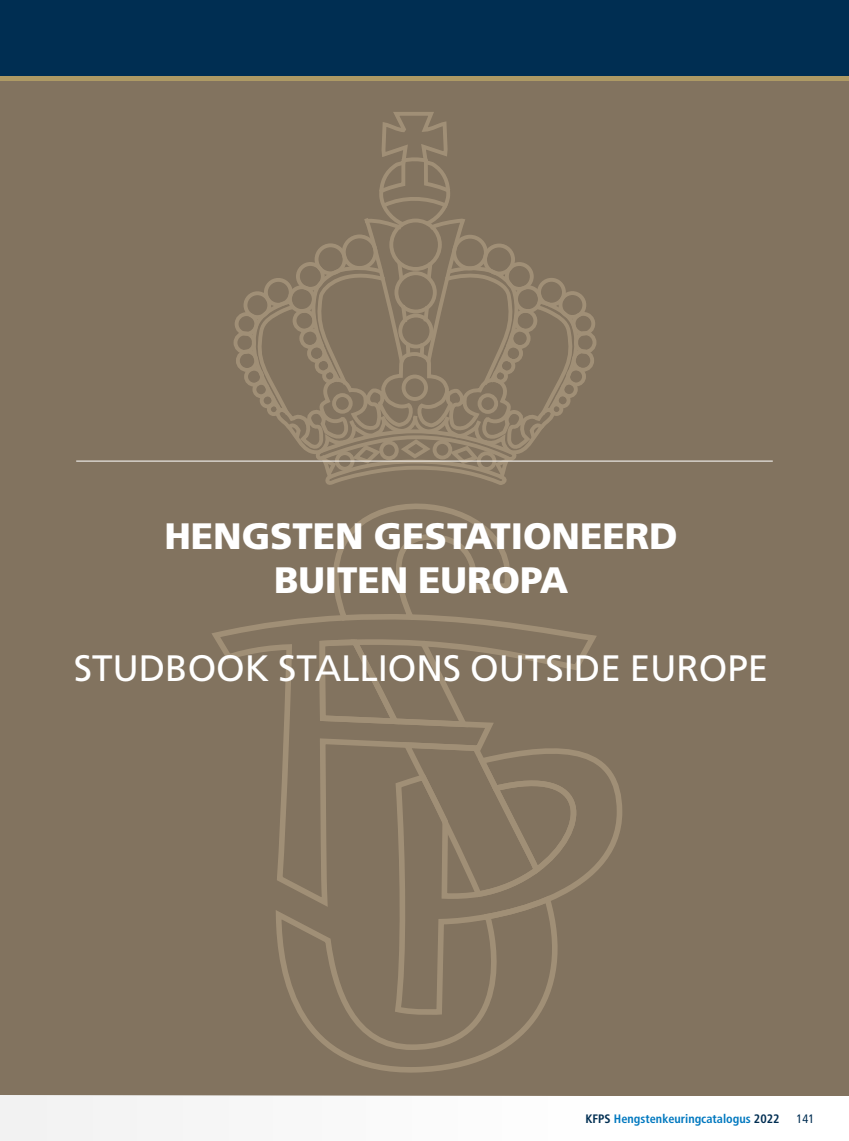
<style>
.page{position:relative;width:849px;height:1141px;background:#fff}
.page>*{position:absolute;margin:0;border:0;box-sizing:border-box;transform-origin:0 0}
.t1{font:900 36.75px/44.1px "Frutiger LT Std";letter-spacing:-.005em;color:#fff;text-align:center}
.t2{font:36.75px "Frutiger LT Std";letter-spacing:-.005em;color:#fff}
.t3{font:700 condensed 12.25px "Frutiger LT Std";color:#0078bf}
.t4{font:condensed 12.25px "Frutiger LT Std";color:#002e52}
.s1{color:#002e52}
</style>
<div class="page">
<div style="left:0;top:0;width:848px;height:1095px;background:#82735f"></div>
<div style="left:243px;top:291px;width:28px;height:28px;border:4px solid #fff;border-radius:50%"></div>
<div style="left:234px;top:312px;width:24px;height:24px;border:4px solid #fff;border-radius:50%"></div>
<div style="left:233px;top:331px;width:23px;height:23px;border:4px solid #fff;border-radius:50%"></div>
<div style="left:236px;top:350px;width:22px;height:22px;border:4px solid #fff;border-radius:50%"></div>
<div style="left:244px;top:367px;width:20px;height:20px;border:4px solid #fff;border-radius:50%"></div>
<svg style="left:391px;top:761px;width:234px;height:335px"></svg>
<svg style="left:212px;top:626px;width:36px;height:34px"></svg>
<svg style="left:276px;top:901px;width:298px;height:172px"></svg>
<svg style="left:248px;top:112px;width:353px;height:789px"></svg>
<div style="left:0;top:1096px;width:589px;height:45px;background:#f2f2f2"></div>
<div style="left:0;top:0;width:848px;height:80px;background:#002e52"></div>
<hr style="left:0;top:76px;width:848px;height:4px;background:#ae9a64">
<hr style="left:76px;top:461px;width:696px;height:1px;background:#fff">
<p class="t1" style="left:164px;top:514px;width:515px">HENGSTEN GESTATIONEERD<br>BUITEN EUROPA</p>
<p class="t2" style="left:74px;top:647px;width:695px">STUDBOOK STALLIONS OUTSIDE EUROPE</p>
<p class="t3" style="left:585px;top:1111px;width:195px"><span class="s1">KFPS</span> Hengstenkeuringcatalogus <span class="s1">2022</span></p>
<p class="t4" style="left:796px;top:1111px;width:19px">141</p>
</div>
